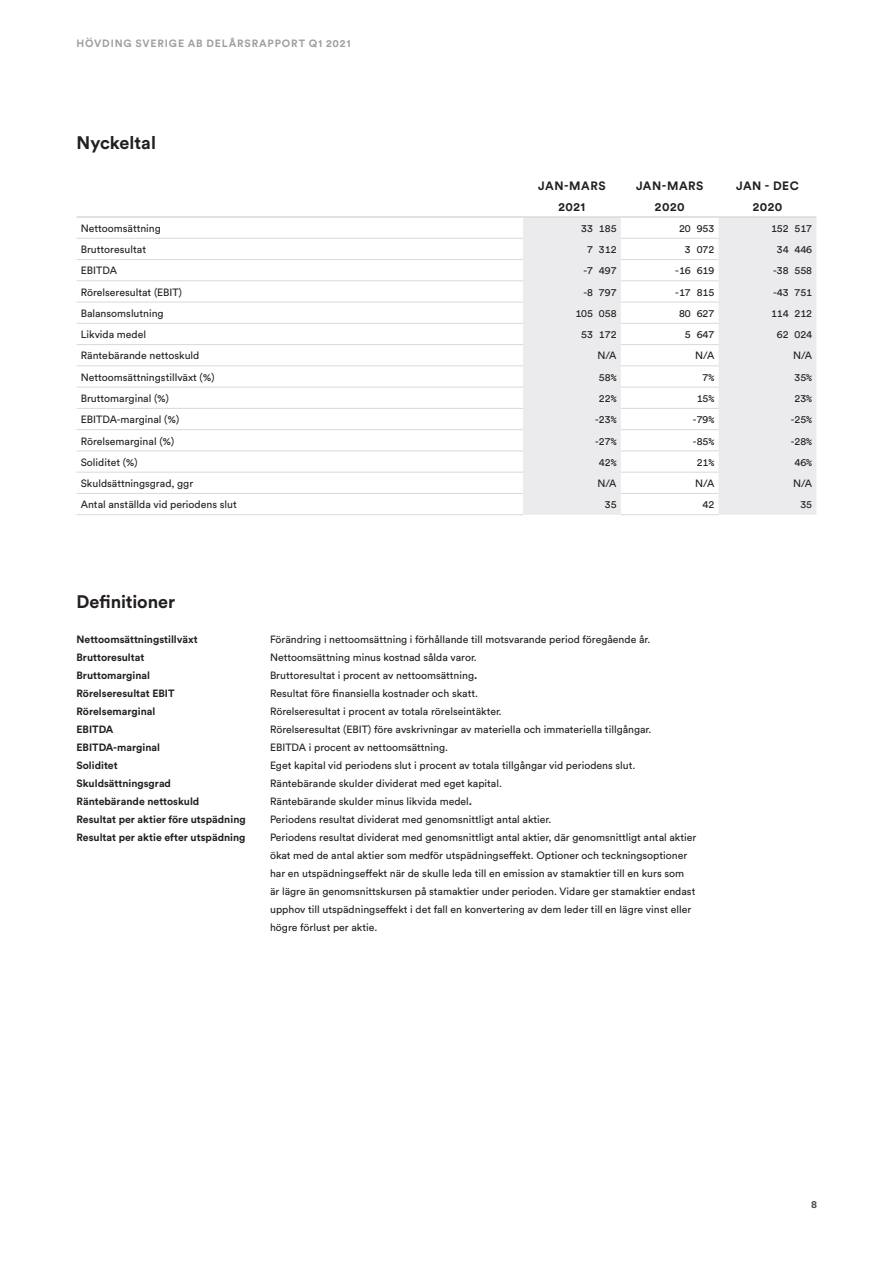
<style>
.page{position:relative;width:893px;height:1263px;background:#fff}
.page>*{position:absolute;margin:0;border:0;box-sizing:border-box;transform-origin:0 0}
.H_5{font:700 18px "Circular Pro";letter-spacing:-.005em;color:#231f20}
.Tabell_-_H1_center{font:700 12px "Circular Pro";letter-spacing:.04em;color:#231f20}
.Tabell_-_P{font:10.5px/18px "Circular Pro";color:#231f20}
.Tabell_-_P-2{font:700 10.5px "Circular Pro";color:#231f20}
.Tabell_-_P_höger{font:10.5px "Circular Pro";color:#231f20}
.t1{font:700 10.5px "Circular Pro";letter-spacing:.08em;color:#9d9fa2}
.t2{font:700 10.5px "Circular Pro";color:#4e4f50}
.s1{font-weight:700}
</style>
<div class="page">
<svg style="left:523px;top:218px;width:293px;height:297px;fill:#ebebed"></svg>
<hr style="left:77px;top:238px;width:446px;height:1px;background:#d8d9db">
<hr style="left:621px;top:238px;width:98px;height:1px;background:#d8d9db">
<hr style="left:77px;top:259px;width:446px;height:1px;background:#d8d9db">
<hr style="left:621px;top:259px;width:98px;height:1px;background:#d8d9db">
<hr style="left:77px;top:280px;width:446px;height:1px;background:#d8d9db">
<hr style="left:621px;top:280px;width:98px;height:1px;background:#d8d9db">
<hr style="left:77px;top:302px;width:446px;height:1px;background:#d8d9db">
<hr style="left:621px;top:302px;width:98px;height:1px;background:#d8d9db">
<hr style="left:77px;top:323px;width:446px;height:1px;background:#d8d9db">
<hr style="left:621px;top:323px;width:98px;height:1px;background:#d8d9db">
<hr style="left:77px;top:344px;width:446px;height:1px;background:#d8d9db">
<hr style="left:621px;top:344px;width:98px;height:1px;background:#d8d9db">
<hr style="left:77px;top:365px;width:446px;height:1px;background:#d8d9db">
<hr style="left:621px;top:365px;width:98px;height:1px;background:#d8d9db">
<hr style="left:77px;top:387px;width:446px;height:1px;background:#d8d9db">
<hr style="left:621px;top:387px;width:98px;height:1px;background:#d8d9db">
<hr style="left:77px;top:408px;width:446px;height:1px;background:#d8d9db">
<hr style="left:77px;top:429px;width:446px;height:1px;background:#d8d9db">
<hr style="left:77px;top:450px;width:446px;height:1px;background:#d8d9db">
<hr style="left:621px;top:450px;width:98px;height:1px;background:#d8d9db">
<hr style="left:77px;top:472px;width:446px;height:1px;background:#d8d9db">
<hr style="left:621px;top:472px;width:98px;height:1px;background:#d8d9db">
<hr style="left:621px;top:493px;width:98px;height:1px;background:#d8d9db">
<hr style="left:621px;top:408px;width:98px;height:1px;background:#d8d9db">
<hr style="left:77px;top:514px;width:446px;height:1px;background:#d8d9db">
<hr style="left:621px;top:514px;width:98px;height:1px;background:#d8d9db">
<hr style="left:77px;top:493px;width:446px;height:1px;background:#d8d9db">
<hr style="left:77px;top:216px;width:446px;height:2px;background:#d8d9db">
<hr style="left:523px;top:216px;width:98px;height:2px;background:#d8d9db">
<hr style="left:621px;top:216px;width:98px;height:2px;background:#d8d9db">
<hr style="left:719px;top:216px;width:97px;height:2px;background:#d8d9db">
<hr style="left:621px;top:429px;width:98px;height:1px;background:#d8d9db">
<p class="t1" style="left:77px;top:36px;width:275px">HÖVDING SVERIGE AB DELÅRSRAPPORT Q1 2021</p>
<p class="H_5" style="left:77px;top:130px;width:81px">Nyckeltal</p>
<p class="Tabell_-_H1_center" style="left:538px;top:177px;width:69px">JAN-MARS</p>
<p class="Tabell_-_H1_center" style="left:636px;top:177px;width:69px">JAN-MARS</p>
<p class="Tabell_-_H1_center" style="left:736px;top:177px;width:64px">JAN - DEC</p>
<p class="Tabell_-_H1_center" style="left:558px;top:199px;width:28px">2021</p>
<p class="Tabell_-_H1_center" style="left:655px;top:199px;width:31px">2020</p>
<p class="Tabell_-_H1_center" style="left:753px;top:199px;width:31px">2020</p>
<p class="Tabell_-_P" style="left:81px;top:219px;width:82px">Nettoomsättning</p>
<p class="Tabell_-_P_höger" style="left:581px;top:221px;width:37px">33 185</p>
<p class="Tabell_-_P_höger" style="left:679px;top:221px;width:37px">20 953</p>
<p class="Tabell_-_P_höger" style="left:771px;top:221px;width:43px">152 517</p>
<p class="Tabell_-_P" style="left:81px;top:240px;width:67px">Bruttoresultat</p>
<p class="Tabell_-_P_höger" style="left:587px;top:242px;width:31px">7 312</p>
<p class="Tabell_-_P_höger" style="left:685px;top:242px;width:31px">3 072</p>
<p class="Tabell_-_P_höger" style="left:777px;top:242px;width:37px">34 446</p>
<p class="Tabell_-_P" style="left:81px;top:261px;width:38px">EBITDA</p>
<p class="Tabell_-_P_höger" style="left:583px;top:264px;width:35px">-7 497</p>
<p class="Tabell_-_P_höger" style="left:675px;top:264px;width:41px">-16 619</p>
<p class="Tabell_-_P_höger" style="left:773px;top:264px;width:41px">-38 558</p>
<p class="Tabell_-_P" style="left:81px;top:283px;width:103px">Rörelseresultat (EBIT)</p>
<p class="Tabell_-_P_höger" style="left:583px;top:285px;width:35px">-8 797</p>
<p class="Tabell_-_P_höger" style="left:675px;top:285px;width:41px">-17 815</p>
<p class="Tabell_-_P_höger" style="left:773px;top:285px;width:41px">-43 751</p>
<p class="Tabell_-_P" style="left:81px;top:304px;width:84px">Balansomslutning</p>
<p class="Tabell_-_P_höger" style="left:575px;top:306px;width:43px">105 058</p>
<p class="Tabell_-_P_höger" style="left:679px;top:306px;width:37px">80 627</p>
<p class="Tabell_-_P_höger" style="left:771px;top:306px;width:43px">114 212</p>
<p class="Tabell_-_P" style="left:81px;top:325px;width:67px">Likvida medel</p>
<p class="Tabell_-_P_höger" style="left:581px;top:327px;width:37px">53 172</p>
<p class="Tabell_-_P_höger" style="left:685px;top:327px;width:31px">5 647</p>
<p class="Tabell_-_P_höger" style="left:777px;top:327px;width:37px">62 024</p>
<p class="Tabell_-_P" style="left:81px;top:346px;width:120px">Räntebärande nettoskuld</p>
<p class="Tabell_-_P_höger" style="left:597px;top:349px;width:21px">N/A</p>
<p class="Tabell_-_P_höger" style="left:695px;top:349px;width:21px">N/A</p>
<p class="Tabell_-_P_höger" style="left:793px;top:349px;width:21px">N/A</p>
<p class="Tabell_-_P" style="left:81px;top:368px;width:135px">Nettoomsättningstillväxt (%)</p>
<p class="Tabell_-_P_höger" style="left:599px;top:370px;width:19px">58%</p>
<p class="Tabell_-_P_höger" style="left:703px;top:370px;width:13px">7%</p>
<p class="Tabell_-_P_höger" style="left:794px;top:370px;width:19px">35%</p>
<p class="Tabell_-_P" style="left:81px;top:389px;width:90px">Bruttomarginal (%)</p>
<p class="Tabell_-_P_höger" style="left:599px;top:391px;width:19px">22%</p>
<p class="Tabell_-_P_höger" style="left:697px;top:391px;width:19px">15%</p>
<p class="Tabell_-_P_höger" style="left:794px;top:391px;width:19px">23%</p>
<p class="Tabell_-_P" style="left:81px;top:410px;width:100px">EBITDA-marginal (%)</p>
<p class="Tabell_-_P_höger" style="left:595px;top:412px;width:23px">-23%</p>
<p class="Tabell_-_P_höger" style="left:693px;top:412px;width:23px">-79%</p>
<p class="Tabell_-_P_höger" style="left:791px;top:412px;width:23px">-25%</p>
<p class="Tabell_-_P" style="left:81px;top:431px;width:95px">Rörelsemarginal (%)</p>
<p class="Tabell_-_P_höger" style="left:595px;top:434px;width:23px">-27%</p>
<p class="Tabell_-_P_höger" style="left:693px;top:434px;width:23px">-85%</p>
<p class="Tabell_-_P_höger" style="left:791px;top:434px;width:23px">-28%</p>
<p class="Tabell_-_P" style="left:81px;top:453px;width:58px">Soliditet (%)</p>
<p class="Tabell_-_P_höger" style="left:599px;top:455px;width:19px">42%</p>
<p class="Tabell_-_P_höger" style="left:697px;top:455px;width:19px">21%</p>
<p class="Tabell_-_P_höger" style="left:794px;top:455px;width:19px">46%</p>
<p class="Tabell_-_P" style="left:81px;top:474px;width:114px">Skuldsättningsgrad, ggr</p>
<p class="Tabell_-_P_höger" style="left:597px;top:476px;width:21px">N/A</p>
<p class="Tabell_-_P_höger" style="left:695px;top:476px;width:21px">N/A</p>
<p class="Tabell_-_P_höger" style="left:793px;top:476px;width:21px">N/A</p>
<p class="Tabell_-_P" style="left:81px;top:495px;width:157px">Antal anställda vid periodens slut</p>
<p class="Tabell_-_P_höger" style="left:605px;top:498px;width:13px">35</p>
<p class="Tabell_-_P_höger" style="left:703px;top:498px;width:13px">42</p>
<p class="Tabell_-_P_höger" style="left:800px;top:498px;width:13px">35</p>
<p class="H_5" style="left:77px;top:590px;width:100px">Definitioner</p>
<p class="Tabell_-_P-2" style="left:77px;top:632px;width:123px">Nettoomsättningstillväxt</p>
<p class="Tabell_-_P" style="left:270px;top:630px;width:382px">Förändring i nettoomsättning i förhållande till motsvarande period föregående år.</p>
<p class="Tabell_-_P-2" style="left:77px;top:650px;width:69px">Bruttoresultat</p>
<p class="Tabell_-_P" style="left:270px;top:648px;width:208px">Nettoomsättning minus kostnad sålda varor.</p>
<p class="Tabell_-_P-2" style="left:77px;top:668px;width:75px">Bruttomarginal</p>
<p class="Tabell_-_P" style="left:270px;top:666px;width:209px">Bruttoresultat i procent av nettoomsättning<span class="s1">.</span></p>
<p class="Tabell_-_P-2" style="left:77px;top:686px;width:99px">Rörelseresultat EBIT</p>
<p class="Tabell_-_P" style="left:270px;top:684px;width:209px">Resultat före finansiella kostnader och skatt.</p>
<p class="Tabell_-_P-2" style="left:77px;top:704px;width:80px">Rörelsemarginal</p>
<p class="Tabell_-_P" style="left:270px;top:702px;width:233px">Rörelseresultat i procent av totala rörelseintäkter.</p>
<p class="Tabell_-_P-2" style="left:77px;top:722px;width:39px">EBITDA</p>
<p class="Tabell_-_P" style="left:270px;top:720px;width:383px">Rörelseresultat (EBIT) före avskrivningar av materiella och immateriella tillgångar.</p>
<p class="Tabell_-_P-2" style="left:77px;top:740px;width:85px">EBITDA-marginal</p>
<p class="Tabell_-_P" style="left:270px;top:738px;width:179px">EBITDA i procent av nettoomsättning.</p>
<p class="Tabell_-_P-2" style="left:77px;top:758px;width:43px">Soliditet</p>
<p class="Tabell_-_P" style="left:270px;top:756px;width:367px">Eget kapital vid periodens slut i procent av totala tillgångar vid periodens slut.</p>
<p class="Tabell_-_P-2" style="left:77px;top:776px;width:96px">Skuldsättningsgrad</p>
<p class="Tabell_-_P" style="left:270px;top:774px;width:233px">Räntebärande skulder dividerat med eget kapital.</p>
<p class="Tabell_-_P-2" style="left:77px;top:794px;width:124px">Räntebärande nettoskuld</p>
<p class="Tabell_-_P" style="left:270px;top:792px;width:204px">Räntebärande skulder minus likvida medel<span class="s1">.</span></p>
<p class="Tabell_-_P-2" style="left:77px;top:812px;width:171px">Resultat per aktier före utspädning</p>
<p class="Tabell_-_P" style="left:270px;top:810px;width:283px">Periodens resultat dividerat med genomsnittligt antal aktier.</p>
<p class="Tabell_-_P-2" style="left:77px;top:830px;width:171px">Resultat per aktie efter utspädning</p>
<p class="Tabell_-_P" style="left:270px;top:828px;width:428px">Periodens resultat dividerat med genomsnittligt antal aktier, där genomsnittligt antal aktier ökat med de antal aktier som medför utspädningseffekt. Optioner och teckningsoptioner har en utspädningseffekt när de skulle leda till en emission av stamaktier till en kurs som<br>är lägre än genomsnittskursen på stamaktier under perioden. Vidare ger stamaktier endast upphov till utspädningseffekt i det fall en konvertering av dem leder till en lägre vinst eller högre förlust per aktie.</p>
<p class="t2" style="left:811px;top:1197px;width:7px">8</p>
</div>
